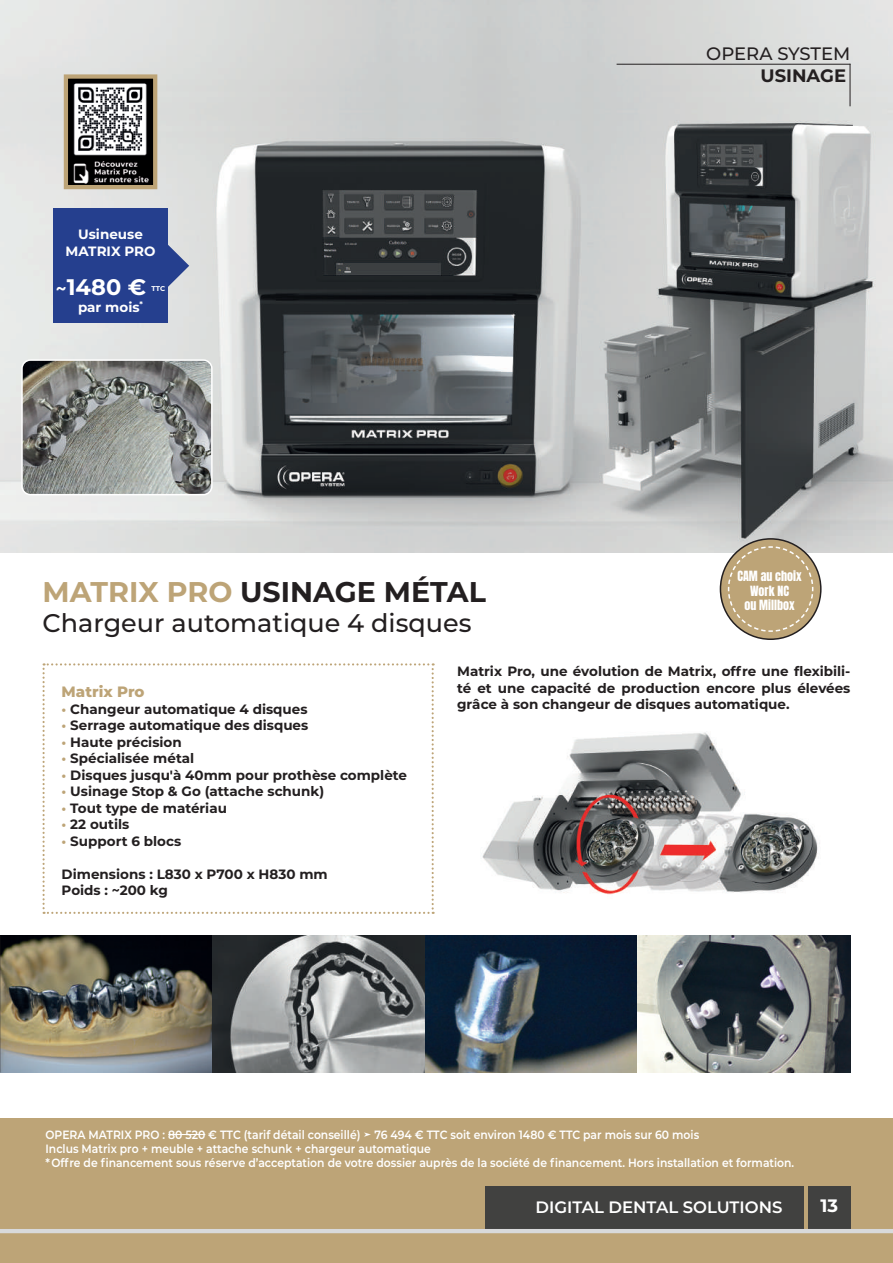
<style>
.page{position:relative;width:893px;height:1263px;background:#fff}
.page>*{position:absolute;margin:0;border:0;box-sizing:border-box;transform-origin:0 0}
.t1{font:700 28.5px "Montserrat";color:#231f20}
.t2{font:500 25.5px "Montserrat";color:#231f20}
.t3{font:700 22.5px "Montserrat";color:#fff}
.t4{font:500 18px "Montserrat";color:#231f20}
.t5{font:700 18px "Montserrat";color:#231f20}
.t6{font:700 18px "Montserrat";color:#fff}
.t7{font:600 16.5px "Montserrat";color:#fff}
.t8{font:800 15px "Montserrat";color:#bda477}
.t9{font:700 13.5px/16.2px "Montserrat";color:#231f20}
.t10{font:700 13.5px/16.5px "Montserrat";color:#fff;text-align:center}
.t11{font:600 12px/14.4px "Montserrat";color:#fff;scale:.9 1}
.t12{font:12px/14.4px "Anton";color:#fff;text-align:center}
.t13{font:700 7.05px "Montserrat";color:#fff}
.s1{font-size:18px}
.s2{color:#bda477}
.s3{font-family:"Arrows";font-weight:400}
</style>
<div class="page">
<img style="left:0;top:0;width:893px;height:553px">
<svg style="left:43px;top:663px;width:391px;height:251px"></svg>
<img style="left:482px;top:732px;width:338px;height:163px">
<div style="left:0;top:1118px;width:893px;height:145px;background:#bda477"></div>
<div style="left:485px;top:1186px;width:319px;height:43px;background:#414140"></div>
<div style="left:808px;top:1186px;width:42px;height:43px;background:#414140"></div>
<hr style="left:0;top:1229px;width:893px;height:4px;background:#d8d9db">
<hr style="left:617px;top:64px;width:233px;height:1px;background:#231f20">
<hr style="left:850px;top:64px;width:1px;height:42px;background:#231f20">
<hr style="left:168px;top:1134px;width:37px;height:1px;background:#fff">
<img style="left:1px;top:936px;width:212px;height:136px">
<svg style="left:213px;top:936px;width:212px;height:136px;background:#7d8081"></svg>
<svg style="left:425px;top:936px;width:213px;height:136px;background:#314151"></svg>
<svg style="left:638px;top:936px;width:212px;height:136px;background:#767b7b"></svg>
<img style="left:0;top:936px;width:1px;height:136px">
<img style="left:69px;top:79px;width:83px;height:105px">
<div style="left:64px;top:74px;width:93px;height:115px;border:4px solid #bda477"></div>
<svg style="left:168px;top:243px;width:21px;height:45px"></svg>
<div style="left:53px;top:208px;width:115px;height:115px;background:#253f8e"></div>
<svg style="left:720px;top:539px;width:101px;height:100px"></svg>
<div style="left:720px;top:538px;width:102px;height:102px;border:2px solid #231f20;border-radius:50%"></div>
<svg style="left:727px;top:545px;width:87px;height:88px;background:#bfa981"></svg>
<img style="left:22px;top:360px;width:190px;height:135px">
<div style="left:21px;top:359px;width:192px;height:136px;border:2px solid #fff;border-radius:9px"></div>
<p class="t10" style="left:66px;top:226px;width:91px">Usineuse<br>MATRIX PRO</p>
<h3 class="t3" style="left:56px;top:271px;width:92px"><span class="s1">~</span>1480 €</h3>
<p class="t13" style="left:151px;top:283px;width:15px">TTC</p>
<p class="t10" style="left:78px;top:298px;width:66px">par mois<sup>*</sup></p>
<h1 class="t1" style="left:43px;top:571px;width:445px"><span class="s2">MATRIX PRO</span> USINAGE MÉTAL</h1>
<h2 class="t2" style="left:43px;top:605px;width:431px">Chargeur automatique 4 disques</h2>
<h3 class="t4" style="left:706px;top:41px;width:146px">OPERA SYSTEM</h3>
<h3 class="t5" style="left:760px;top:63px;width:87px">USINAGE</h3>
<p class="t12" style="left:737px;top:570px;width:66px">CAM au choix<br>Work NC<br>ou Millbox</p>
<p class="t8" style="left:62px;top:681px;width:84px">Matrix Pro</p>
<p class="t9" style="left:62px;top:700px;width:247px"><span class="s2">•</span> Changeur automatique 4 disques</p>
<p class="t9" style="left:62px;top:716px;width:248px"><span class="s2">•</span> Serrage automatique des disques</p>
<p class="t9" style="left:62px;top:733px;width:122px"><span class="s2">•</span> Haute précision</p>
<p class="t9" style="left:62px;top:749px;width:134px"><span class="s2">•</span> Spécialisée métal</p>
<p class="t9" style="left:62px;top:766px;width:347px"><span class="s2">•</span> Disques jusqu'à 40mm pour prothèse complète</p>
<p class="t9" style="left:62px;top:782px;width:264px"><span class="s2">•</span> Usinage Stop &amp; Go (attache schunk)</p>
<p class="t9" style="left:62px;top:799px;width:167px"><span class="s2">•</span> Tout type de matériau</p>
<p class="t9" style="left:62px;top:815px;width:69px"><span class="s2">•</span> 22 outils</p>
<p class="t9" style="left:62px;top:832px;width:121px"><span class="s2">•</span> Support 6 blocs</p>
<p class="t9" style="left:62px;top:865px;width:268px">Dimensions : L830 x P700 x H830 mm<br>Poids : ~200 kg</p>
<p class="t9" style="left:457px;top:663px;width:395px;text-align:justify">Matrix Pro, une évolution de Matrix, offre une flexibili&shy;té et une capacité de production encore plus élevées grâce à son changeur de disques automatique.</p>
<p class="t11" style="left:46px;top:1126px;width:833px">OPERA MATRIX PRO : 80 520 € TTC (tarif détail conseillé) <span class="s3">a</span> 76 494 € TTC soit environ 1480 € TTC par mois sur 60 mois<br>Inclus Matrix pro + meuble + attache schunk + chargeur automatique<br>*Offre de financement sous réserve d’acceptation de votre dossier auprès de la société de financement. Hors installation et formation.</p>
<p class="t7" style="left:535px;top:1195px;width:248px">DIGITAL DENTAL SOLUTIONS</p>
<h3 class="t6" style="left:820px;top:1193px;width:19px">13</h3>
</div>
